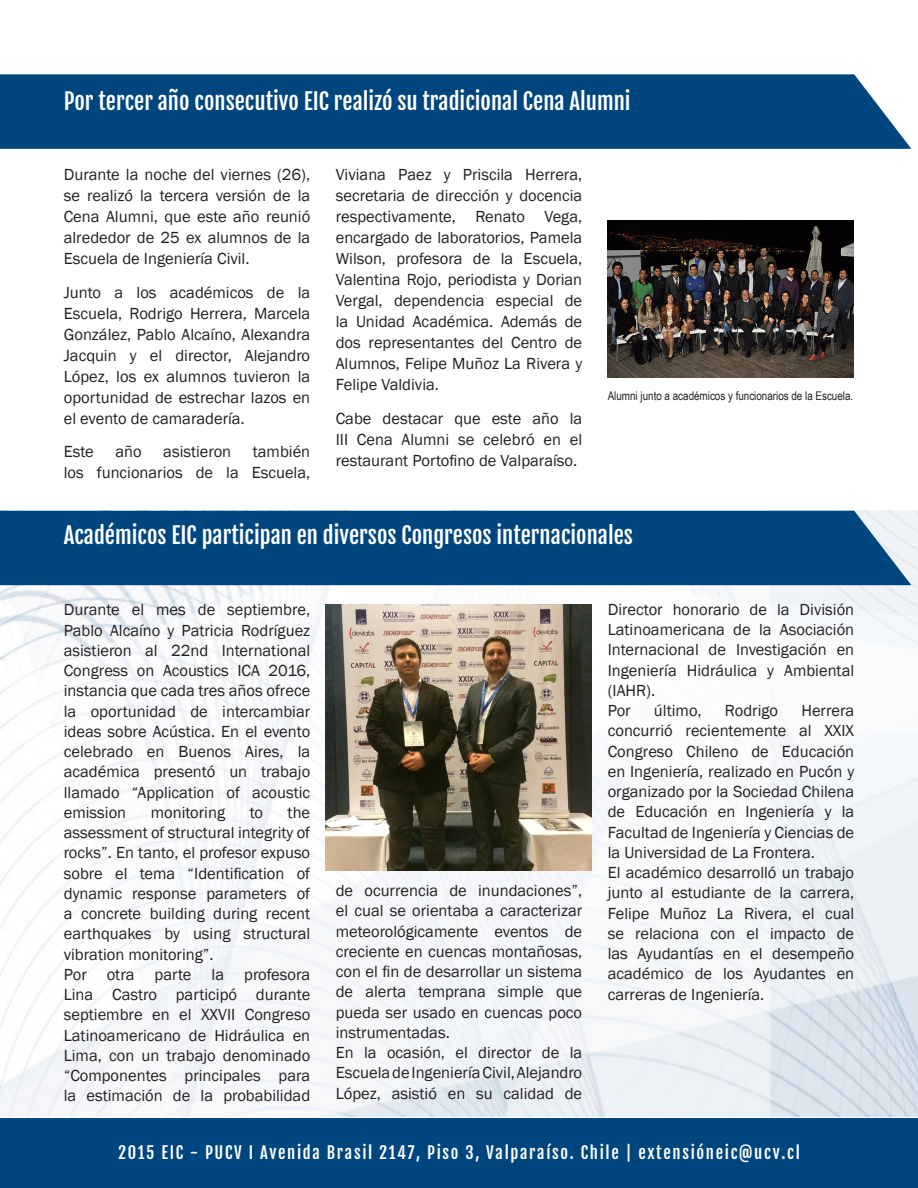
<style>
.page{position:relative;width:918px;height:1188px;background:#fff}
.page>*{position:absolute;margin:0;border:0;box-sizing:border-box;transform-origin:0 0}
.título{font:22.5px "Fjalla One";color:#fff}
.t1{font:16.5px/20.2px "Franklin Gothic";color:#231f20;text-align:justify}
.información_final{font:16.5px "Fjalla One";letter-spacing:.1em;color:#fff}
.pie_imagen{font:12px "Arial Narrow";color:#231f20}
</style>
<div class="page">
<div style="left:1px;top:1118px;width:917px;height:70px;background:#00467e"></div>
<img style="left:1px;top:510px;width:917px;height:606px">
<div style="left:0;top:511px;width:911px;height:74px;background:#00467e"></div>
<div style="left:0;top:74px;width:911px;height:75px;background:#00467e"></div>
<img style="left:608px;top:220px;width:245px;height:158px">
<img style="left:326px;top:605px;width:265px;height:266px">
<p class="título" style="left:64px;top:87px;width:568px">Por tercer año consecutivo EIC realizó su tradicional Cena Alumni</p>
<p class="t1" style="left:64px;top:164px;width:248px;line-height:21px">Durante la noche del viernes (26), se realizó la tercera versión de la Cena Alumni, que este año reunió alrededor de 25 ex alumnos de la Escuela de Ingeniería Civil.</p>
<p class="t1" style="left:64px;top:282px;width:248px;line-height:21px">Junto a los académicos de la Escuela, Rodrigo Herrera, Marcela González, Pablo Alcaíno, Alexandra Jacquin y el director, Alejandro López, los ex alumnos tuvieron la oportunidad de estrechar lazos en el evento de camaradería.</p>
<p class="t1" style="left:64px;top:442px;width:32px">Este</p>
<p class="t1" style="left:115px;top:442px;width:28px">año</p>
<p class="t1" style="left:163px;top:442px;width:69px">asistieron</p>
<p class="t1" style="left:64px;top:442px;width:248px;line-height:21px;text-align:right">también<br>los funcionarios de la Escuela,</p>
<p class="t1" style="left:336px;top:165px;width:248px;line-height:21px">Viviana Paez y Priscila Herrera, secretaria de dirección y docencia respectivamente, Renato Vega, encargado de laboratorios, Pamela Wilson, profesora de la Escuela, Valentina Rojo, periodista y Dorian Vergal, dependencia especial de la Unidad Académica. Además de dos representantes del Centro de Alumnos, Felipe Muñoz La Rivera y Felipe Valdivia.</p>
<p class="t1" style="left:336px;top:409px;width:248px;line-height:21px">Cabe destacar que este año la III Cena Alumni se celebró en el restaurant Portofino de Valparaíso.</p>
<p class="pie_imagen" style="left:608px;top:387px;width:247px">Alumni junto a académicos y funcionarios de la Escuela.</p>
<p class="título" style="left:64px;top:521px;width:571px">Académicos EIC participan en diversos Congresos internacionales</p>
<p class="t1" style="left:64px;top:600px;width:248px">Durante el mes de septiembre, Pablo Alcaíno y Patricia Rodríguez asistieron al 22nd International Congress on Acoustics ICA 2016, instancia que cada tres años ofrece la oportunidad de intercambiar ideas sobre Acústica. En el evento celebrado en Buenos Aires, la académica presentó un trabajo llamado “Application of acoustic emission</p>
<p class="t1" style="left:64px;top:803px;width:248px;text-indent:224px">the assessment of structural integrity of rocks”. En tanto, el profesor expuso sobre el tema “Identification of dynamic response parameters of a concrete building during recent earthquakes by using structural vibration monitoring”.</p>
<p class="t1" style="left:64px;top:965px;width:248px">Por otra parte la profesora Lina Castro participó durante septiembre en el XXVII Congreso Latinoamericano de Hidráulica en Lima, con un trabajo denominado “Componentes principales para la estimación de la probabilidad</p>
<p class="t1" style="left:151px;top:803px;width:76px">monitoring</p>
<p class="t1" style="left:250px;top:803px;width:15px">to</p>
<p class="t1" style="left:336px;top:881px;width:248px">de ocurrencia de inundaciones”, el cual se orientaba a caracterizar meteorológicamente eventos de creciente en cuencas montañosas, con el fin de desarrollar un sistema de alerta temprana simple que pueda ser usado en cuencas poco instrumentadas.</p>
<p class="t1" style="left:336px;top:1043px;width:248px">En la ocasión, el director de la Escuela de Ingeniería Civil, Alejandro López, asistió en su calidad de</p>
<p class="t1" style="left:608px;top:600px;width:248px">Director honorario de la División Latinoamericana de la Asociación Internacional de Investigación en Ingeniería Hidráulica y Ambiental (IAHR).</p>
<p class="t1" style="left:608px;top:701px;width:25px">Por</p>
<p class="t1" style="left:654px;top:701px;width:49px">último,</p>
<p class="t1" style="left:725px;top:701px;width:55px">Rodrigo</p>
<p class="t1" style="left:608px;top:701px;width:248px;text-indent:194px">Herrera concurrió recientemente al XXIX Congreso Chileno de Educación en Ingeniería, realizado en Pucón y organizado por la Sociedad Chilena de Educación en Ingeniería y la Facultad de Ingeniería y Ciencias de la Universidad de La Frontera.</p>
<p class="t1" style="left:608px;top:863px;width:248px">El académico desarrolló un trabajo junto al estudiante de la carrera, Felipe Muñoz La Rivera, el cual se relaciona con el impacto de las Ayudantías en el desempeño académico de los Ayudantes en carreras de Ingeniería.</p>
<p class="información_final" style="left:118px;top:1142px;width:683px">2015 EIC - PUCV I Avenida Brasil 2147, Piso 3, Valparaíso. Chile | extensióneic@ucv.cl</p>
</div>
